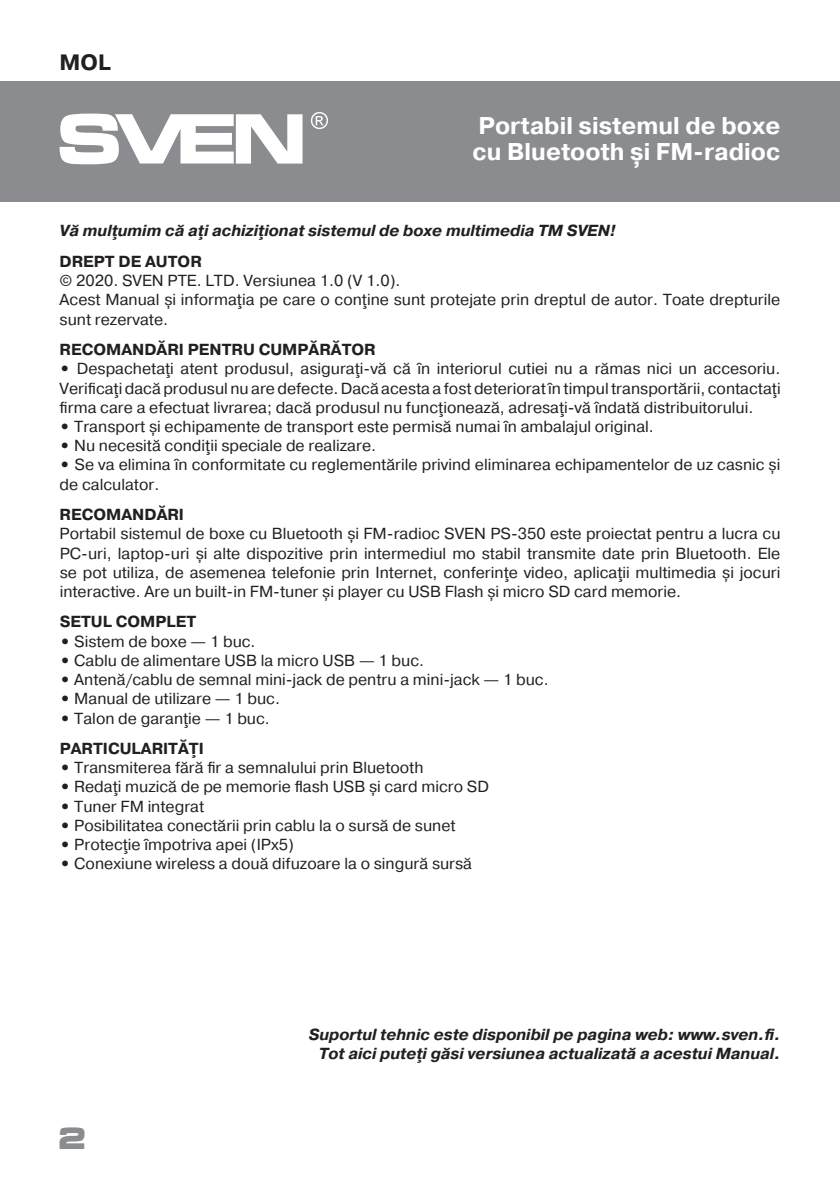
<style>
.page{position:relative;width:840px;height:1191px;background:#fff}
.page>*{position:absolute;margin:0;border:0;box-sizing:border-box;transform-origin:0 0}
.t1{font:700 30px "Micra";color:#8a8c8f}
.t2{font:700 24.2px/26px "Pragmatica";color:#fff}
.t3{font:700 22.2px "Pragmatica";color:#231f20}
.t4{font:16px/19.2px "Pragmatica";color:#231f20}
.t5{font:italic 700 16px/19px "Pragmatica";color:#231f20;text-align:right}
.t6{font:700 16px "Pragmatica";color:#231f20}
.s1{font-weight:700}
</style>
<div class="page">
<div style="left:0;top:81px;width:839px;height:121px;background:#8a8c8f"></div>
<svg style="left:60px;top:114px;width:242px;height:50px"></svg>
<svg style="left:311px;top:112px;width:17px;height:17px"></svg>
<h3 class="t3" style="left:60px;top:48px;width:53px">MOL</h3>
<h2 class="t2" style="left:472px;top:113px;width:309px">Portabil sistemul de boxe cu Bluetooth și FM-radioс</h2>
<p class="t5" style="left:60px;top:222px;width:557px">Vă mulţumim că aţi achiziţionat sistemul de boxe multimedia ТМ SVEN!</p>
<p class="t6" style="left:60px;top:251px;width:144px">DREPT DE AUTOR</p>
<p class="t4" style="left:60px;top:271px;width:721px">© 2020. SVEN PTE. LTD. Versiunea 1.0 (V 1.0).<br>Acest Manual și informaţia pe care o conţine sunt protejate prin dreptul de autor. Toate drepturile sunt rezervate.</p>
<p class="t6" style="left:60px;top:339px;width:317px">RECOMANDĂRI PENTRU CUMPĂRĂTOR</p>
<p class="t4" style="left:60px;top:359px;width:722px;text-align:justify"><span class="s1">•</span> Despachetaţi atent produsul, asiguraţi-vă că în interiorul cutiei nu a rămas nici un accesoriu.<br>Verificaţi dacă produsul nu are defecte. Dacă acesta a fost deterioratîn timpultransportării, contactaţi firma care a efectuat livrarea; dacă produsul nu funcţionează, adresaţi-vă îndată distribuitorului.</p>
<p class="t4" style="left:60px;top:417px;width:595px"><span class="s1">•</span> Transport și echipamente de transport este permisă numai în ambalajul original.</p>
<p class="t4" style="left:60px;top:436px;width:318px"><span class="s1">•</span> Nu necesită condiţii speciale de realizare.</p>
<p class="t4" style="left:60px;top:455px;width:721px"><span class="s1">•</span> Se va elimina în conformitate cu reglementările privind eliminarea echipamentelor de uz casnic și de calculator.</p>
<p class="t6" style="left:60px;top:504px;width:126px">RECOMANDĂRI</p>
<p class="t4" style="left:60px;top:524px;width:722px;text-align:justify">Portabil sistemul de boxe cu Bluetooth și FM-radioс SVEN PS-350 este proiectat pentru a lucra cu PC-uri, laptop-uri și alte dispozitive prin intermediul mo stabil transmite date prin Bluetooth. Ele se pot utiliza, de asemenea telefonie prin Internet, conferinţe video, aplicaţii multimedia și jocuri interactive. Are un built-in FM-tuner și player cu USB Flash și micro SD card memorie.</p>
<p class="t6" style="left:60px;top:611px;width:138px">SETUL COMPLET</p>
<p class="t4" style="left:60px;top:632px;width:197px"><span class="s1">•</span> Sistem de boxe — 1 buc.</p>
<p class="t4" style="left:60px;top:651px;width:366px"><span class="s1">•</span> Cablu de alimentare USB la micro USB — 1 buc.</p>
<p class="t4" style="left:60px;top:670px;width:490px"><span class="s1">•</span> Аntenă/сablu de semnal mini-jack de pentru a mini-jack — 1 buc.</p>
<p class="t4" style="left:60px;top:689px;width:222px"><span class="s1">•</span> Manual de utilizare — 1 buc.</p>
<p class="t4" style="left:60px;top:703px;width:211px;line-height:30.6px"><span class="s1">•</span> Talon de garanţie — 1 buc.<br><span class="s1">PARTICULARITĂŢI</span></p>
<p class="t4" style="left:60px;top:758px;width:365px"><span class="s1">•</span> Transmiterea fără fir a semnalului prin Bluetooth</p>
<p class="t4" style="left:60px;top:777px;width:430px"><span class="s1">•</span> Redaţi muzică de pe memorie flash USB și card micro SD</p>
<p class="t4" style="left:60px;top:797px;width:146px"><span class="s1">•</span> Tuner FM integrat</p>
<p class="t4" style="left:60px;top:816px;width:397px"><span class="s1">•</span> Posibilitatea conectării prin cablu la o sursă de sunet</p>
<p class="t4" style="left:60px;top:835px;width:236px"><span class="s1">•</span> Protecţie împotriva apei (IPx5)</p>
<p class="t4" style="left:60px;top:854px;width:414px"><span class="s1">•</span> Conexiune wireless a două difuzoare la o singură sursă</p>
<h1 class="t1" style="left:57px;top:1122px;width:32px">2</h1>
<p class="t5" style="left:308px;top:1025px;width:473px">Suportul tehnic este disponibil pe pagina web: www.sven.fi.<br>Tot aici puteţi găsi versiunea actualizată a acestui Manual.</p>
</div>
